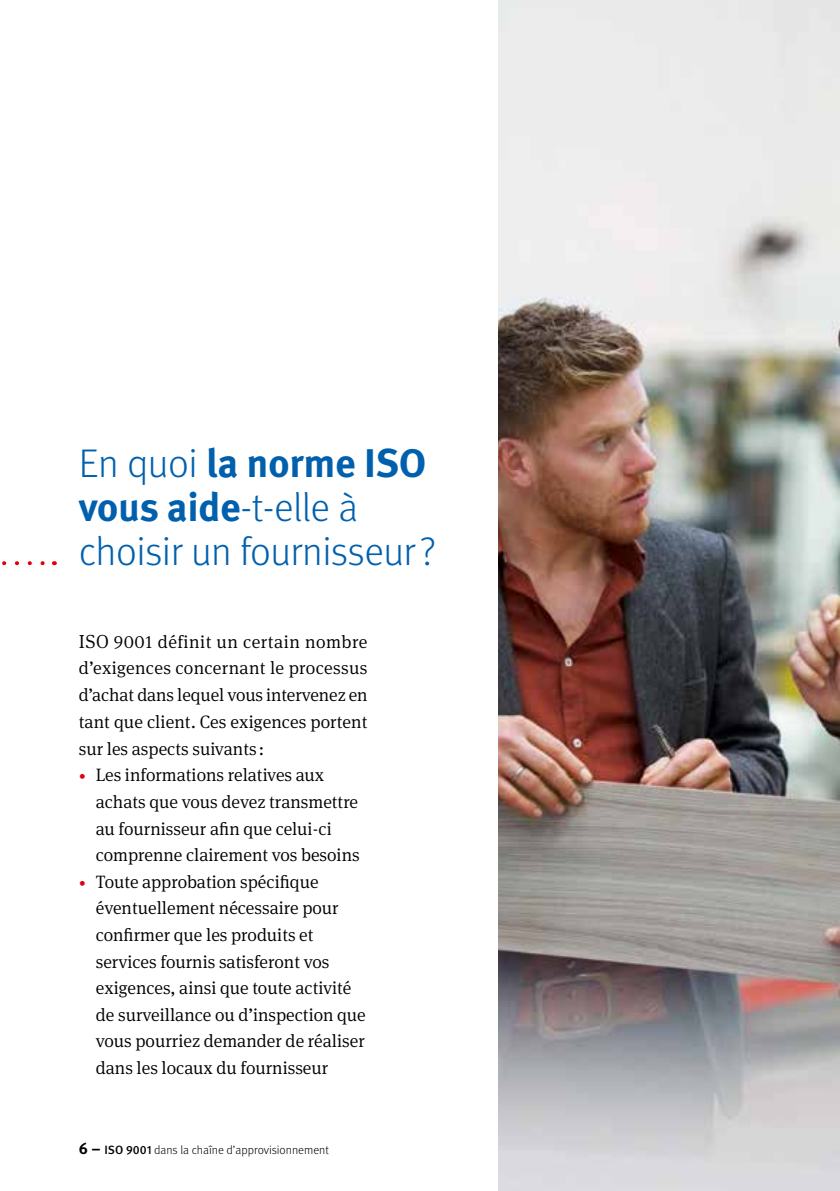
<style>
.page{position:relative;width:840px;height:1191px;background:#fff}
.page>*{position:absolute;margin:0;border:0;box-sizing:border-box;transform-origin:0 0}
.t1{font:300 40px/44px "Meta Pro";letter-spacing:-.015em;color:#0060ad}
.t2{font:300 18px/26.6px "Meta Serif Pro";color:#000}
.t3{font:300 12px "Meta Pro";color:#000}
.s1{font-weight:700}
.s2{font-size:19px}
.s3{font-size:14px;color:#e2000e}
.s4{font-weight:700;font-size:16px}
.s5{font-weight:500}
</style>
<div class="page">
<img style="left:498px;top:0;width:341px;height:1191px">
<svg style="left:2px;top:561px;width:43px;height:4px"></svg>
<h1 class="t1" style="left:79px;top:439px;width:358px">En quoi <span class="s1">la norme ISO vous aide</span>-t-elle à choisir un fournisseur ?</h1>
<p class="t2" style="left:79px;top:627px;width:290px;text-align:justify"><span class="s2">ISO</span> 9001 définit un certain nombre d’exigences concernant le processus d’achat dans lequel vous intervenez en tant que client. Ces exigences portent sur les aspects suivants :</p>
<p class="t2" style="left:96px;top:761px;width:265px;text-indent:-17px"><span class="s3">•</span> Les informations relatives aux achats que vous devez transmettre au fournisseur afin que celui-ci comprenne clairement vos besoins</p>
<p class="t2" style="left:96px;top:867px;width:271px;text-indent:-17px"><span class="s3">•</span> Toute approbation spécifique éventuellement nécessaire pour confirmer que les produits et services fournis satisferont vos exigences, ainsi que toute activité de surveillance ou d’inspection que vous pourriez demander de réaliser dans les locaux du fournisseur</p>
<p class="t3" style="left:79px;top:1141px;width:251px"><span class="s4">6 –</span> <span class="s5">ISO 9001</span> dans la chaîne d’approvisionnement</p>
</div>
